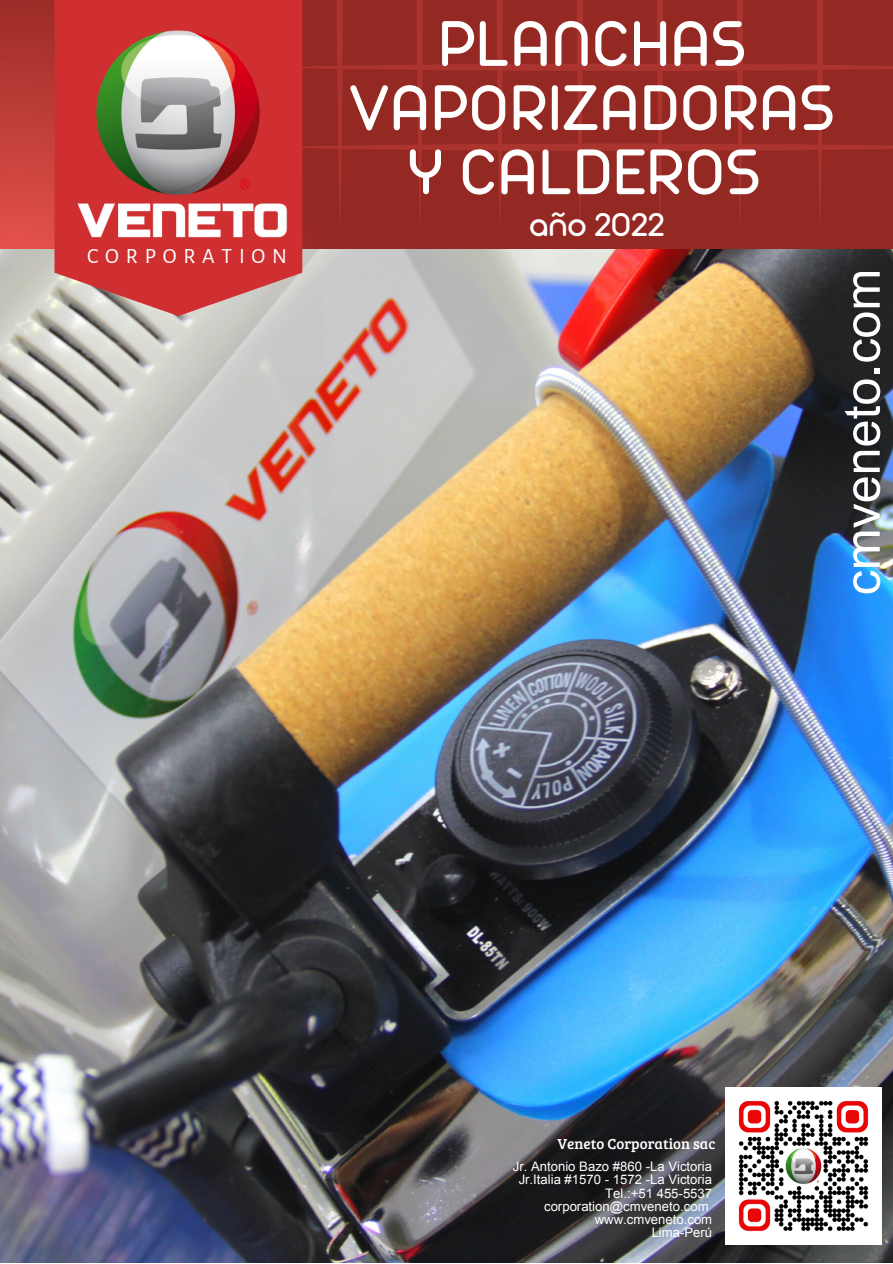
<style>
.page{position:relative;width:893px;height:1264px;background:#fff}
.page>*{position:absolute;margin:0;border:0;box-sizing:border-box;transform-origin:0 0}
.t1{font:69.45px/64.2px "Arista Pro";color:#fff;text-align:center}
.t2{font:50.25px "Arial";color:#fff}
.t3{font:35.7px "Arista Pro";color:#fff}
.t4{font:21.75px "Alegreya Sans SC";letter-spacing:.31em;color:#fff}
.t5{font:15px "Bree Serif";color:#fff}
.t6{font:13.2px/13.2px "Arial";color:#fff;text-align:right}
</style>
<div class="page">
<svg style="left:0;top:0;width:355px;height:249px;background:#bd3d37"></svg>
<svg style="left:302px;top:0;width:590px;height:233px;background:#962924"></svg>
<img style="left:0;top:249px;width:892px;height:1013px">
<svg style="left:54px;top:0;width:248px;height:316px;background:#cd4849"></svg>
<img style="left:80px;top:12px;width:195px;height:183px">
<img style="left:66px;top:195px;width:225px;height:48px">
<img style="left:725px;top:1087px;width:156px;height:157px">
<h3 class="t4" style="left:87px;top:246px;width:201px">CORPORATION</h3>
<h1 class="t1" style="left:349px;top:17px;width:487px">PLANCHAS<br>VAPORIZADORAS<br>Y CALDEROS</h1>
<h3 class="t3" style="left:529px;top:213px;width:136px">año 2022</h3>
<h2 class="t2" style="left:834px;top:595px;width:328px;rotate:-90deg">cmveneto.com</h2>
<p class="t5" style="left:557px;top:1132px;width:159px">Veneto Corporation sac</p>
<p class="t6" style="left:513px;top:1160px;width:201px">Jr. Antonio Bazo #860 -La Victoria<br>Jr.Italia #1570 - 1572 -La Victoria<br>Tel.:+51 455-5537 corporation@cmveneto.com www.cmveneto.com<br>Lima-Perú</p>
</div>
